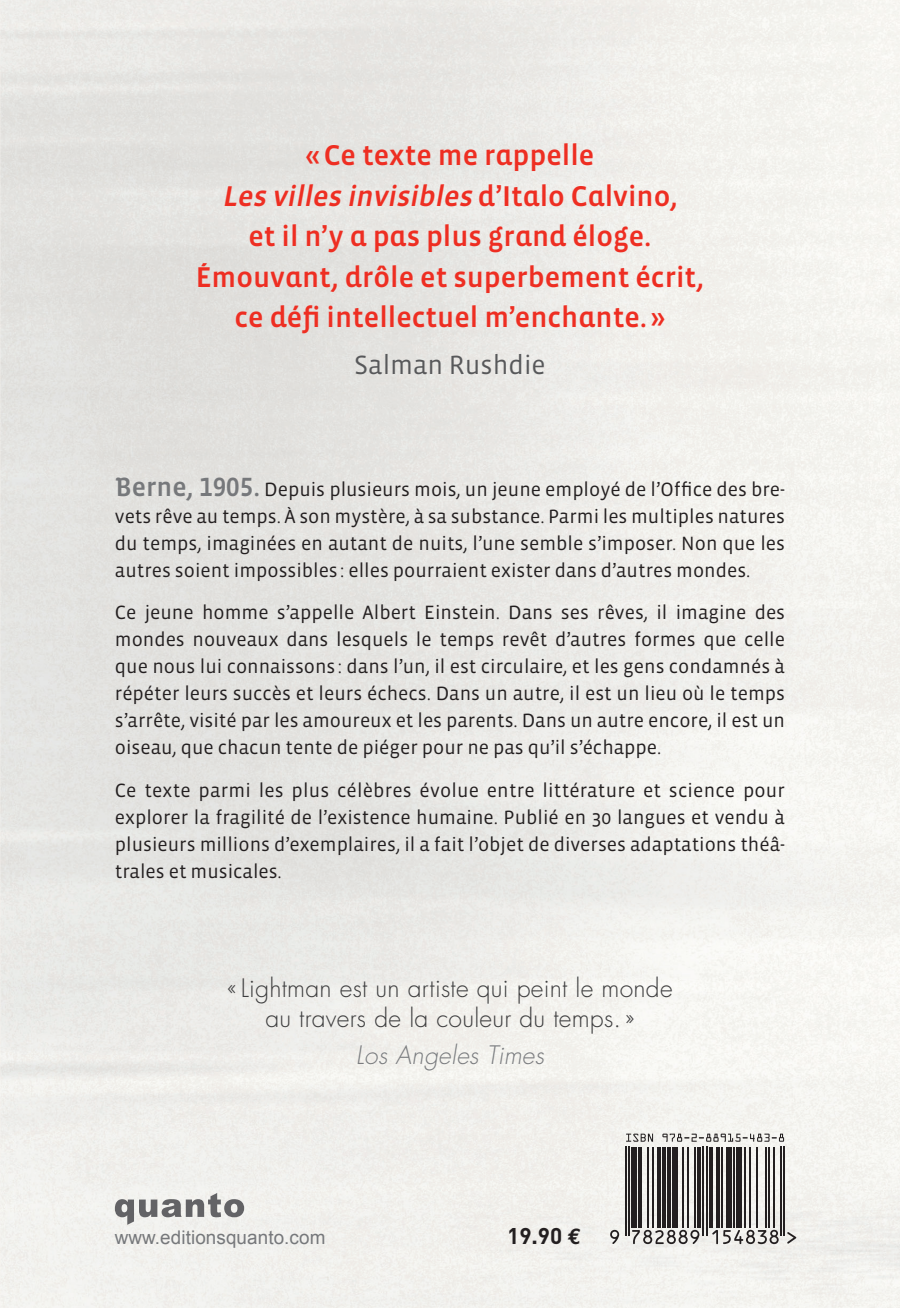
<style>
.page{position:relative;width:900px;height:1308px;background:#fff}
.page>*{position:absolute;margin:0;border:0;box-sizing:border-box;transform-origin:0 0}
.t1{font:29.25px/40.5px "Vista Sans Alt Med";color:#ee2e22;text-align:center}
.t2{font:27px "Vista Sans";color:#57585a}
.t3{font:300 24.75px/30.4px "Futura Std";letter-spacing:.01em;color:#3e3e3f;text-align:center}
.t4{font:italic 300 24.75px "Futura Std";letter-spacing:.01em;color:#7a7c7f}
.t5{font:700 22.5px "DIN";color:#231f20}
.t6{font:19.8px/27px "Vista Sans";color:#231f20;text-align:justify}
.t7{font:18.9px "Arial";letter-spacing:.005em;color:#76787b}
.s1{font-style:italic}
.s2{font-family:"Vista Sans Alt Med";font-size:27px;color:#76787b}
.s3{font-family:"Euro Mono"}
</style>
<div class="page">
<img style="left:1px;top:0;width:898px;height:1307px">
<img style="left:0;top:0;width:1px;height:1307px">
<svg style="left:115px;top:1192px;width:129px;height:32px"></svg>
<svg style="left:626px;top:1133px;width:27px;height:8px"></svg>
<svg style="left:662px;top:1133px;width:121px;height:8px"></svg>
<svg style="left:610px;top:1229px;width:9px;height:15px"></svg>
<hr style="left:625px;top:1146px;width:1px;height:89px;background:#231f20">
<hr style="left:628px;top:1146px;width:2px;height:89px;background:#231f20">
<div style="left:631px;top:1146px;width:5px;height:81px;background:#231f20"></div>
<hr style="left:638px;top:1146px;width:3px;height:81px;background:#231f20">
<hr style="left:647px;top:1146px;width:1px;height:81px;background:#231f20">
<hr style="left:652px;top:1146px;width:1px;height:81px;background:#231f20">
<svg style="left:656px;top:1146px;width:4px;height:81px"></svg>
<svg style="left:661px;top:1146px;width:4px;height:81px"></svg>
<svg style="left:666px;top:1146px;width:4px;height:81px"></svg>
<div style="left:672px;top:1146px;width:5px;height:81px;background:#231f20"></div>
<hr style="left:682px;top:1146px;width:1px;height:81px;background:#231f20">
<hr style="left:687px;top:1146px;width:1px;height:81px;background:#231f20">
<svg style="left:632px;top:1229px;width:67px;height:15px"></svg>
<hr style="left:694px;top:1146px;width:1px;height:81px;background:#231f20">
<hr style="left:697px;top:1146px;width:3px;height:81px;background:#231f20">
<hr style="left:702px;top:1146px;width:2px;height:89px;background:#231f20">
<hr style="left:705px;top:1146px;width:2px;height:89px;background:#231f20">
<svg style="left:712px;top:1229px;width:5px;height:15px"></svg>
<hr style="left:709px;top:1146px;width:3px;height:81px;background:#231f20">
<svg style="left:715px;top:1146px;width:4px;height:81px"></svg>
<hr style="left:720px;top:1146px;width:2px;height:81px;background:#231f20">
<div style="left:726px;top:1146px;width:5px;height:81px;background:#231f20"></div>
<hr style="left:732px;top:1146px;width:2px;height:81px;background:#231f20">
<div style="left:736px;top:1146px;width:5px;height:81px;background:#231f20"></div>
<hr style="left:744px;top:1146px;width:2px;height:81px;background:#231f20">
<hr style="left:749px;top:1146px;width:2px;height:81px;background:#231f20">
<hr style="left:756px;top:1146px;width:2px;height:81px;background:#231f20">
<hr style="left:764px;top:1146px;width:2px;height:81px;background:#231f20">
<svg style="left:723px;top:1229px;width:55px;height:15px"></svg>
<hr style="left:768px;top:1146px;width:1px;height:81px;background:#231f20">
<hr style="left:773px;top:1146px;width:1px;height:81px;background:#231f20">
<hr style="left:779px;top:1146px;width:2px;height:89px;background:#231f20">
<hr style="left:783px;top:1146px;width:1px;height:89px;background:#231f20">
<svg style="left:787px;top:1232px;width:9px;height:11px"></svg>
<h1 class="t1" style="left:196px;top:135px;width:510px">«Ce texte me rappelle<br><span class="s1">Les villes invisibles</span> d’ I t a l o C a l v i n o,<br>et il n’y a pas plus grand éloge.<br>Émouvant, drôle et superbement écrit, ce défi intellectuel m’enchante. »</h1>
<h2 class="t2" style="left:354px;top:351px;width:193px">Salman Rushdie</h2>
<p class="t6" style="left:115px;top:476px;width:671px"><span class="s2">Berne, 1905.</span> Depuis plusieurs mois, un jeune employé de l’Office des bre&shy;vets rêve au temps. À son mystère, à sa substance. Parmi les multiples natures du temps, imaginées en autant de nuits, l’une semble s’imposer. Non que les autres soient impossibles : elles pourraient exister dans d’autres mondes.</p>
<p class="t6" style="left:115px;top:599px;width:671px">Ce jeune homme s’appelle Albert Einstein. Dans ses rêves, il imagine des mondes nouveaux dans lesquels le temps revêt d’autres formes que celle que nous lui connaissons : dans l’un, il est circulaire, et les gens condamnés à répéter leurs succès et leurs échecs. Dans un autre, il est un lieu où le temps s’arrête, visité par les amoureux et les parents. Dans un autre encore, il est un oiseau, que chacun tente de piéger pour ne pas qu’il s’échappe.</p>
<p class="t6" style="left:115px;top:777px;width:671px">Ce texte parmi les plus célèbres évolue entre littérature et science pour explorer la fragilité de l’existence humaine. Publié en 30 langues et vendu à plusieurs millions d’exemplaires, il a fait l’objet de diverses adaptations théâ&shy;trales et musicales.</p>
<p class="t3" style="left:227px;top:973px;width:447px">«Lightman est un artiste qui peint le monde au travers de la couleur du temps.»</p>
<p class="t4" style="left:356px;top:1040px;width:190px">Los Angeles Times</p>
<p class="t7" style="left:115px;top:1225px;width:212px">www.editionsquanto.com</p>
<p class="t5" style="left:507px;top:1221px;width:76px">19.90 <span class="s3">€</span></p>
</div>
